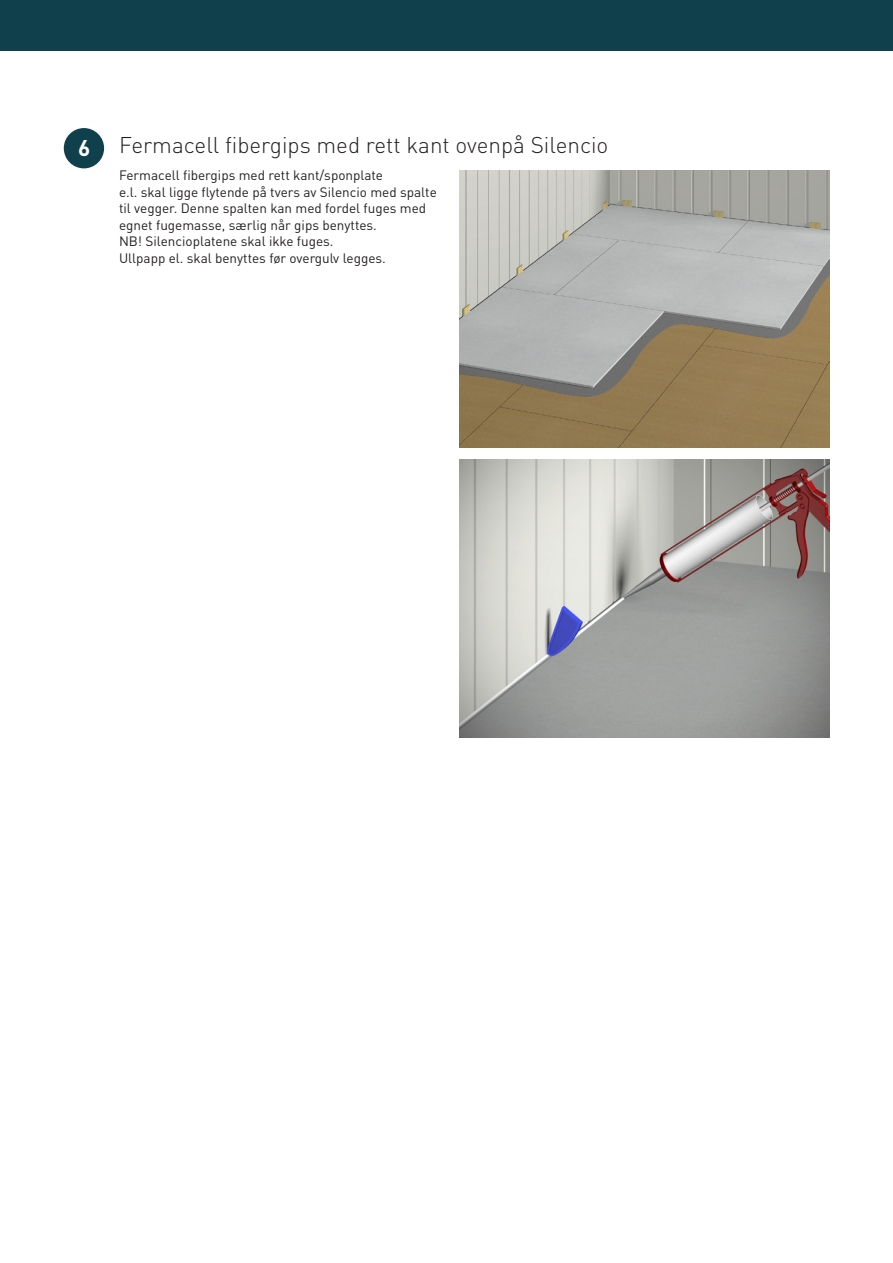
<style>
.page{position:relative;width:893px;height:1263px;background:#fff}
.page>*{position:absolute;margin:0;border:0;box-sizing:border-box;transform-origin:0 0}
.t1{font:300 22.5px "DINOT";color:#231f20}
.t2{font:700 22.5px "DINOT";color:#fff}
.t3{font:13.5px/16.5px "DINOT";color:#231f20}
</style>
<div class="page">
<div style="left:0;top:0;width:893px;height:51px;background:#0f404c"></div>
<div style="left:64px;top:128px;width:40px;height:40px;background:#0f404c;border-radius:50%"></div>
<img style="left:459px;top:170px;width:370px;height:277px">
<img style="left:459px;top:460px;width:370px;height:277px">
<h1 class="t2" style="left:78px;top:134px;width:14px">6</h1>
<h1 class="t1" style="left:119px;top:131px;width:491px">Fermacell fibergips med rett kant ovenpå Silencio</h1>
<p class="t3" style="left:119px;top:167px;width:319px">Fermacell fibergips med rett kant/sponplate<br>e.l. skal ligge flytende på tvers av Silencio med spalte til vegger. Denne spalten kan med fordel fuges med egnet fugemasse, særlig når gips benyttes.<br>NB! Silencioplatene skal ikke fuges.<br>Ullpapp el. skal benyttes før overgulv legges.</p>
</div>
